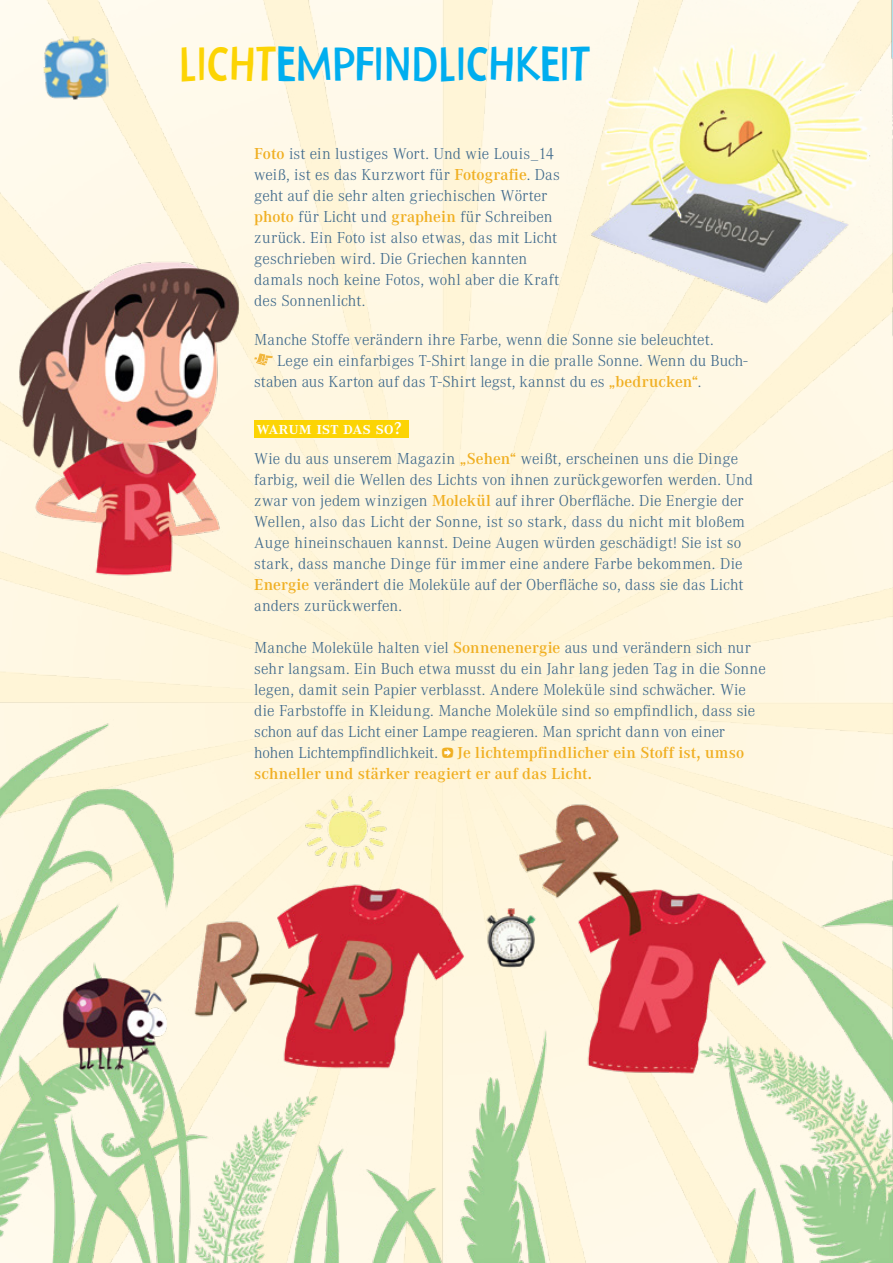
<style>
.page{position:relative;width:893px;height:1263px;background:#fff}
.page>*{position:absolute;margin:0;border:0;box-sizing:border-box;transform-origin:0 0}
.t1{font:48px "Frutimex Condensed";letter-spacing:-.005em;color:#00aeef}
.t2{font:600 18px "Corporate ASC";color:#fff}
.t3{font:300 16.5px/21px "Corporate A";letter-spacing:.005em;color:#3d688b}
.s1{color:#fcd404}
.s2{font-weight:600;color:#f0af22}
.s3{font-family:"Frutimex Condensed";font-weight:400;color:#f0af22}
</style>
<div class="page">
<img style="left:0;top:0;width:893px;height:1263px">
<img style="left:43px;top:35px;width:66px;height:65px">
<div style="left:254px;top:420px;width:155px;height:18px;background:#fcd404"></div>
<svg style="left:254px;top:353px;width:19px;height:12px"></svg>
<div style="left:444px;top:749px;width:8px;height:8px;background:#fff"></div>
<h1 class="t1" style="left:179px;top:34px;width:412px"><span class="s1">LICHT</span>EMPFINDLICHKEIT</h1>
<p class="t3" style="left:254px;top:143px;width:307px"><span class="s2">Foto</span> ist ein lustiges Wort. Und wie Louis_14 weiß, ist es das Kurzwort für <span class="s2">Fotografie</span>. Das geht auf die sehr alten griechischen Wörter <span class="s2">photo</span> für Licht und <span class="s2">graphein</span> für Schreiben zurück. Ein Foto ist also etwas, das mit Licht geschrieben wird. Die Griechen kannten damals noch keine Fotos, wohl aber die Kraft des Sonnenlicht.</p>
<p class="t3" style="left:254px;top:329px;width:461px">Manche Stoffe verändern ihre Farbe, wenn die Sonne sie beleuchtet.</p>
<p class="t3" style="left:277px;top:350px;width:472px">Lege ein einfarbiges T-Shirt lange in die pralle Sonne. Wenn du Buch-</p>
<p class="t3" style="left:254px;top:371px;width:448px">staben aus Karton auf das T-Shirt legst, kannst du es <span class="s2">„bedrucken“</span>.</p>
<p class="t2" style="left:256px;top:418px;width:146px">warum ist das so?</p>
<p class="t3" style="left:254px;top:449px;width:500px">Wie du aus unserem Magazin <span class="s2">„Sehen“</span> weißt, erscheinen uns die Dinge farbig, weil die Wellen des Lichts von ihnen zurückgeworfen werden. Und zwar von jedem winzigen <span class="s2">Molekül</span> auf ihrer Oberfläche. Die Energie der Wellen, also das Licht der Sonne, ist so stark, dass du nicht mit bloßem Auge hineinschauen kannst. Deine Augen würden geschädigt! Sie ist so stark, dass manche Dinge für immer eine andere Farbe bekommen. Die <span class="s2">Energie</span> verändert die Moleküle auf der Oberfläche so, dass sie das Licht anders zurückwerfen.</p>
<p class="t3" style="left:254px;top:638px;width:513px">Manche Moleküle halten viel <span class="s2">Sonnenenergie</span> aus und verändern sich nur sehr langsam. Ein Buch etwa musst du ein Jahr lang jeden Tag in die Sonne legen, damit sein Papier verblasst. Andere Moleküle sind schwächer. Wie die Farbstoffe in Kleidung. Manche Moleküle sind so empfindlich, dass sie schon auf das Licht einer Lampe reagieren. Man spricht dann von einer hohen Lichtempfindlichkeit. <span class="s3">⁄</span> <span class="s2">Je lichtempfindlicher ein Stoff ist, umso schneller und stärker reagiert er auf das Licht.</span></p>
</div>
